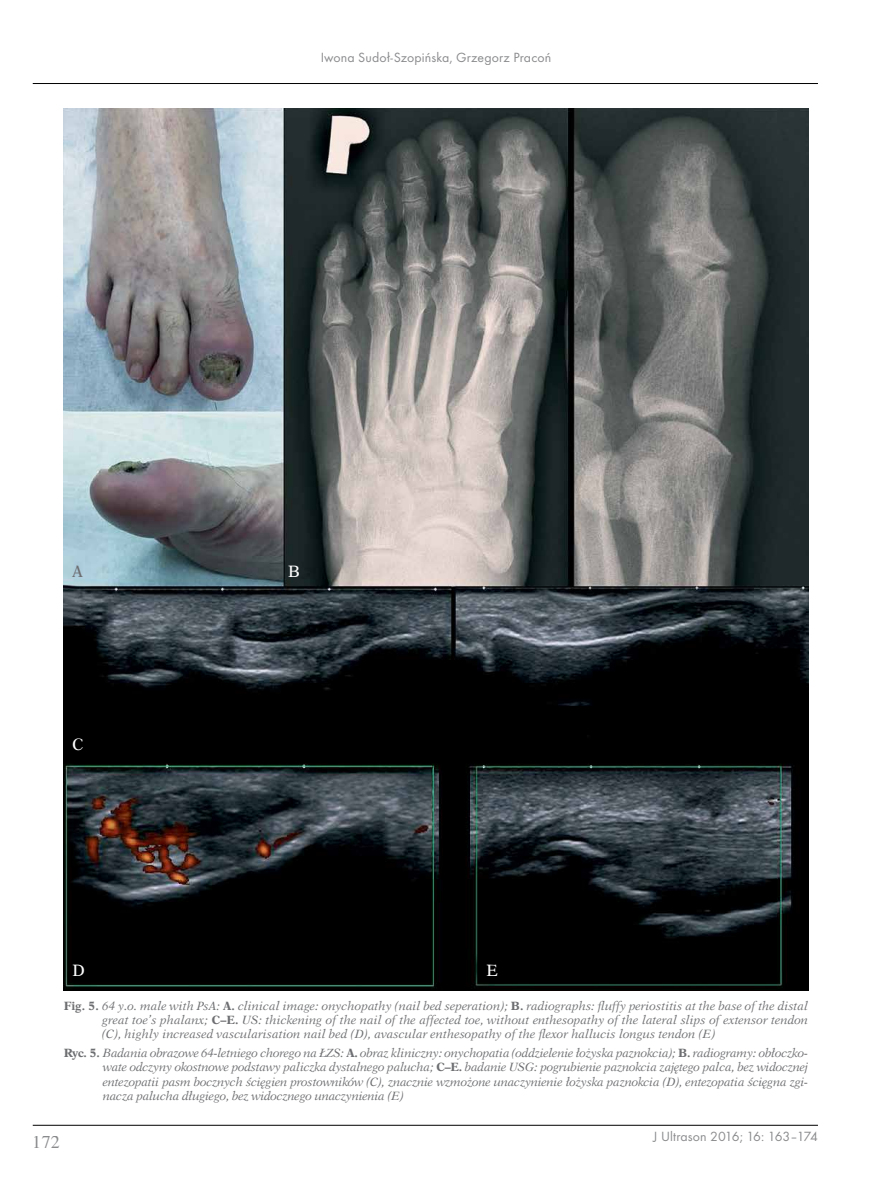
<style>
.page{position:relative;width:872px;height:1191px;background:#fff}
.page>*{position:absolute;margin:0;border:0;box-sizing:border-box;transform-origin:0 0}
.t1{font:18px "Times";color:#6d6e71}
.t2{font:16.5px "Dutch 823 EU";color:#fff}
.t3{font:16.5px "Dutch 823 EU";color:#6d6e71}
.t4{font:13.8px "Futura TCE";letter-spacing:.01em;color:#6d6e71}
.t5{font:italic 12px/14.4px "Dutch 823 EU";letter-spacing:-.02em;color:#6d6e71;text-align:justify}
.s1{font-weight:700;font-style:normal}
</style>
<div class="page">
<hr style="left:33px;top:1125px;width:785px;height:1px;background:#000">
<hr style="left:33px;top:83px;width:785px;height:1px;background:#000">
<img style="left:64px;top:108px;width:744px;height:882px">
<p class="t4" style="left:320px;top:49px;width:232px">Iwona Sudoł-Szopińska, Grzegorz Pracoń</p>
<h2 class="t3" style="left:72px;top:560px;width:12px">A</h2>
<h2 class="t2" style="left:288px;top:560px;width:14px">B</h2>
<h2 class="t2" style="left:72px;top:734px;width:13px">C</h2>
<h2 class="t2" style="left:72px;top:960px;width:14px">D</h2>
<h2 class="t2" style="left:486px;top:960px;width:13px">E</h2>
<p class="t5" style="left:102px;top:998px;width:707px;text-indent:-38px"><span class="s1">Fig. 5.</span> 64 y.o. male with PsA: <span class="s1">A.</span> clinical image: onychopathy (nail bed seperation); <span class="s1">B.</span> radiographs: fluffy periostitis at the base of the distal great toe’s phalanx; <span class="s1">C–E.</span> US: thickening of the nail of the affected toe, without enthesopathy of the lateral slips of extensor tendon (C), highly increased vascularisation nail bed (D), avascular enthesopathy of the flexor hallucis longus tendon (E)</p>
<p class="t5" style="left:103px;top:1045px;width:707px;text-indent:-39px"><span class="s1">Ryc. 5.</span> Badania obrazowe 64-letniego chorego na ŁZS: <span class="s1">A.</span> obraz kliniczny: onychopatia (oddzielenie łożyska paznokcia); <span class="s1">B.</span> radiogramy: obłoczko&shy;wate odczyny okostnowe podstawy paliczka dystalnego palucha; <span class="s1">C–E.</span> badanie USG: pogrubienie paznokcia zajętego palca, bez widocznej entezopatii pasm bocznych ścięgien prostowników (C), znacznie wzmożone unaczynienie łożyska paznokcia (D), entezopatia ścięgna zgi&shy;nacza palucha długiego, bez widocznego unaczynienia (E)</p>
<h1 class="t1" style="left:33px;top:1125px;width:28px">172</h1>
<p class="t4" style="left:653px;top:1128px;width:166px">J Ultrason 2016; 16: 163–174</p>
</div>
